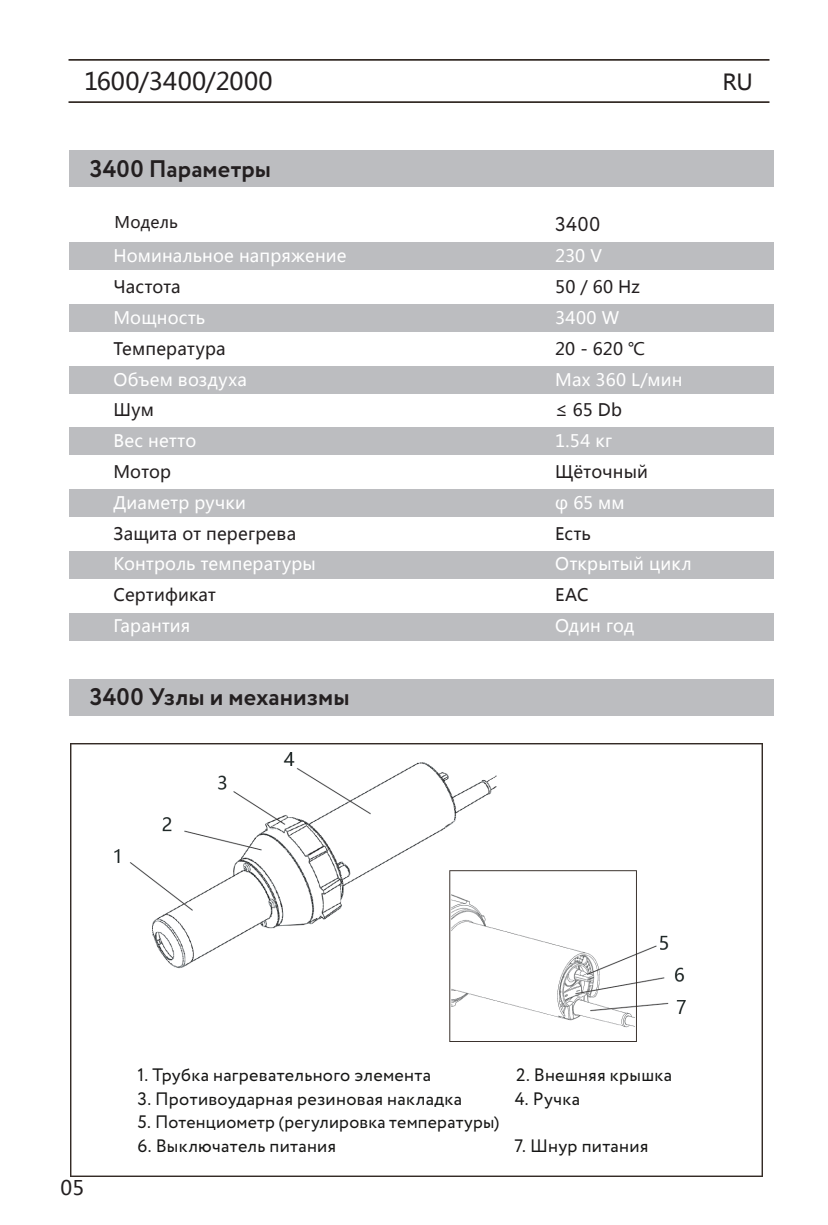
<style>
.page{position:relative;width:828px;height:1225px;background:#fff}
.page>*{position:absolute;margin:0;border:0;box-sizing:border-box;transform-origin:0 0}
.t1{font:24.2px "Microsoft Ya Hei";letter-spacing:.015em;color:#231f20}
.t2{font:700 24px "Circe";letter-spacing:.005em;color:#231f20}
.t3{font:22px "Microsoft Ya Hei";color:#231f20}
.t4{font:20px "Circe";color:#231f20}
.t5{font:20px "Microsoft Ya Hei";color:#231f20}
.t6{font:18px "Circe";letter-spacing:.015em;color:#161615}
.t7{font:17.2px "Microsoft Ya Hei";letter-spacing:.01em;color:#fff}
.t8{font:17.2px "Microsoft Ya Hei";letter-spacing:.01em;color:#231f20}
.t9{font:16px "Microsoft Ya Hei";letter-spacing:.01em;color:#231f20}
</style>
<div class="page">
<div style="left:69px;top:242px;width:704px;height:27px;background:#bcbdc0"></div>
<div style="left:69px;top:304px;width:704px;height:27px;background:#bcbdc0"></div>
<div style="left:69px;top:366px;width:704px;height:27px;background:#bcbdc0"></div>
<div style="left:69px;top:427px;width:704px;height:28px;background:#bcbdc0"></div>
<div style="left:69px;top:489px;width:704px;height:28px;background:#bcbdc0"></div>
<div style="left:69px;top:551px;width:704px;height:28px;background:#bcbdc0"></div>
<div style="left:69px;top:613px;width:704px;height:28px;background:#bcbdc0"></div>
<div style="left:69px;top:151px;width:704px;height:36px;background:#bcbdc0"></div>
<div style="left:69px;top:679px;width:704px;height:36px;background:#bcbdc0"></div>
<img style="left:71px;top:743px;width:691px;height:433px">
<img style="left:68px;top:59px;width:701px;height:43px">
<img style="left:115px;top:752px;width:570px;height:289px">
<h1 class="t1" style="left:84px;top:65px;width:190px">1600/3400/2000</h1>
<p class="t3" style="left:722px;top:67px;width:32px">RU</p>
<h2 class="t2" style="left:90px;top:152px;width:183px">3400 Параметры</h2>
<p class="t9" style="left:115px;top:211px;width:65px">Модель</p>
<p class="t4" style="left:555px;top:210px;width:47px">3400</p>
<p class="t7" style="left:114px;top:244px;width:235px">Номинальное напряжение</p>
<p class="t8" style="left:114px;top:275px;width:69px">Частота</p>
<p class="t7" style="left:114px;top:306px;width:93px">Мощность</p>
<p class="t8" style="left:114px;top:337px;width:114px">Температура</p>
<p class="t7" style="left:114px;top:368px;width:135px">Объем воздуха</p>
<p class="t8" style="left:114px;top:398px;width:42px">Шум</p>
<p class="t7" style="left:114px;top:429px;width:84px">Вес нетто</p>
<p class="t8" style="left:114px;top:460px;width:59px">Мотор</p>
<p class="t7" style="left:114px;top:491px;width:134px">Диаметр ручки</p>
<p class="t8" style="left:114px;top:522px;width:184px">Защита от перегрева</p>
<p class="t7" style="left:114px;top:552px;width:204px">Контроль температуры</p>
<p class="t8" style="left:114px;top:583px;width:104px">Сертификат</p>
<p class="t7" style="left:114px;top:614px;width:78px">Гарантия</p>
<p class="t7" style="left:555px;top:244px;width:48px">230 V</p>
<p class="t8" style="left:555px;top:275px;width:86px">50 / 60 Hz</p>
<p class="t7" style="left:555px;top:306px;width:65px">3400 W</p>
<p class="t8" style="left:555px;top:337px;width:91px">20 - 620 ℃</p>
<p class="t7" style="left:555px;top:368px;width:129px">Max 360 L/мин</p>
<p class="t8" style="left:555px;top:398px;width:68px">≤ 65 Db</p>
<p class="t7" style="left:555px;top:429px;width:59px">1.54 кг</p>
<p class="t8" style="left:555px;top:460px;width:94px">Щёточный</p>
<p class="t7" style="left:555px;top:491px;width:71px">φ 65 мм</p>
<p class="t8" style="left:555px;top:522px;width:37px">Есть</p>
<p class="t7" style="left:555px;top:552px;width:138px">Открытый цикл</p>
<p class="t8" style="left:555px;top:583px;width:35px">ЕАС</p>
<p class="t7" style="left:555px;top:614px;width:81px">Один год</p>
<h2 class="t2" style="left:90px;top:681px;width:261px">3400 Узлы и механизмы</h2>
<p class="t5" style="left:61px;top:1174px;width:25px">05</p>
<p class="t6" style="left:138px;top:1063px;width:295px">1. Трубка нагревательного элемента</p>
<p class="t6" style="left:516px;top:1063px;width:157px">2. Внешняя крышка</p>
<p class="t6" style="left:138px;top:1086px;width:326px">3. Противоударная резиновая накладка</p>
<p class="t6" style="left:515px;top:1086px;width:67px">4. Ручка</p>
<p class="t6" style="left:138px;top:1110px;width:363px">5. Потенциометр (регулировка температуры)</p>
<p class="t6" style="left:138px;top:1133px;width:200px">6. Выключатель питания</p>
<p class="t6" style="left:514px;top:1133px;width:135px">7. Шнур питания</p>
</div>
